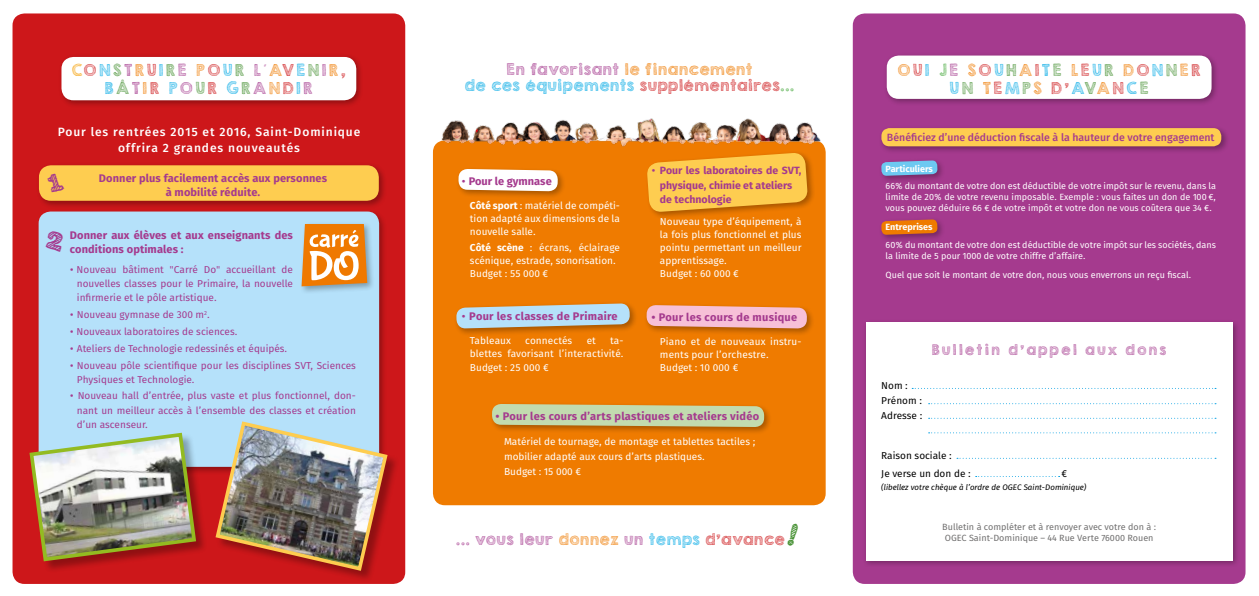
<style>
.page{position:relative;width:1259px;height:596px;background:#fff}
.page>*{position:absolute;margin:0;border:0;box-sizing:border-box;transform-origin:0 0}
.t1{font:14.5px/17.4px "KG Second Chances Sketch";letter-spacing:.2em;color:#a53a8e;text-align:center}
.t2{font:14.5px/17.4px "KG Second Chances Sketch";letter-spacing:.2em;color:#cd171a;text-align:center}
.t3{font:14px/16px "KG Second Chances Sketch";letter-spacing:.075em;color:#00a9e5;text-align:center}
.t4{font:14px "KG Second Chances Sketch";letter-spacing:.075em;color:#a53a8e}
.t5{font:13px "KG Second Chances Sketch";letter-spacing:.2em;color:#a53a8e}
.t6{font:12px/16px "Fira Sans OT Medium";letter-spacing:.075em;color:#fff;text-align:center}
.t7{font:700 11px/14.5px "Fira Sans OT";letter-spacing:.01em;color:#a53a8e;text-align:center}
.t8{font:700 10.5px/14.5px "Fira Sans OT";color:#a53a8e}
.t9{font:10.5px "Fira Sans OT Medium";color:#a53a8e}
.t10{font:10px/13px "Fira Sans OT";color:#fff}
.t11{font:10px/14px "Fira Sans OT";color:#a53a8e;text-align:justify}
.t12{font:10px/14.8px "Fira Sans OT";color:#000}
.t13{font:9px/10.8px "Fira Sans OT";color:#fff;text-align:justify}
.t14{font:9px/10.8px "Fira Sans OT";color:#706f6f}
.t15{font:700 9px "Fira Sans OT";color:#fff}
.t16{font:italic 8px "Fira Sans OT";color:#000}
.s1{color:#a53a8e}
.s2{color:#ef7b00}
.s3{color:#cd171a}
.s4{color:#3fa535}
.s5{color:#f59e00}
.s6{color:#00a9e5}
.s7{color:#479134}
.s8{font-family:"Source Sans Pro"}
.s9{font-weight:400}
.s10{font-weight:700}
</style>
<div class="page">
<div style="left:13px;top:13px;width:392px;height:570px;background:#cd171a;border-radius:12px"></div>
<div style="left:853px;top:13px;width:392px;height:570px;background:#a53a8e;border-radius:12px"></div>
<div style="left:433px;top:140px;width:392px;height:365px;background:#ef7b00;border-radius:12px"></div>
<div style="left:883px;top:52px;width:335px;height:54px;background:#000;opacity:.3"></div>
<div style="left:886px;top:55px;width:325px;height:44px;background:#fff;border-radius:12px"></div>
<div style="left:862px;top:318px;width:377px;height:249px;background:#000;opacity:.3"></div>
<div style="left:866px;top:322px;width:366px;height:238px;background:#fff"></div>
<svg style="left:928px;top:403px;width:288px;height:1px"></svg>
<svg style="left:928px;top:417px;width:288px;height:1px"></svg>
<svg style="left:928px;top:432px;width:288px;height:1px"></svg>
<svg style="left:957px;top:457px;width:259px;height:1px"></svg>
<div style="left:58px;top:53px;width:306px;height:55px;background:#000;opacity:.3"></div>
<div style="left:61px;top:57px;width:295px;height:43px;background:#fff;border-radius:12px"></div>
<div style="left:36px;top:162px;width:351px;height:47px;background:#000;opacity:.3"></div>
<div style="left:39px;top:165px;width:340px;height:36px;background:#fecd50;border-radius:12px"></div>
<div style="left:878px;top:125px;width:351px;height:29px;background:#000;opacity:.3"></div>
<div style="left:881px;top:128px;width:340px;height:18px;background:#fecd50;border-radius:8px"></div>
<div style="left:879px;top:158px;width:66px;height:26px;background:#000;opacity:.3"></div>
<svg style="left:881px;top:160px;width:56px;height:16px"></svg>
<div style="left:879px;top:217px;width:66px;height:26px;background:#000;opacity:.3"></div>
<svg style="left:881px;top:219px;width:56px;height:16px"></svg>
<div style="left:36px;top:209px;width:351px;height:266px;background:#000;opacity:.3"></div>
<div style="left:39px;top:211px;width:340px;height:255px;background:#b5e1fa;border-radius:12px"></div>
<div style="left:299px;top:221px;width:76px;height:73px;background:#000;opacity:.3"></div>
<svg style="left:301px;top:224px;width:66px;height:62px;background:#eca152"></svg>
<div style="left:30px;top:433px;width:178px;height:139px;background:#000;opacity:.3"></div>
<img style="left:29px;top:430px;width:169px;height:133px">
<div style="left:216px;top:421px;width:183px;height:161px;background:#000;opacity:.3"></div>
<img style="left:213px;top:419px;width:177px;height:153px">
<div style="left:456px;top:166px;width:110px;height:33px;background:#000;opacity:.3"></div>
<svg style="left:458px;top:181px;width:100px;height:10px"></svg>
<div style="left:644px;top:302px;width:171px;height:34px;background:#000;opacity:.3"></div>
<svg style="left:646px;top:305px;width:161px;height:23px;background:#f3b6bd"></svg>
<div style="left:490px;top:401px;width:282px;height:34px;background:#000;opacity:.3"></div>
<svg style="left:492px;top:403px;width:272px;height:24px;background:#c5cb95"></svg>
<div style="left:454px;top:301px;width:184px;height:35px;background:#000;opacity:.3"></div>
<svg style="left:456px;top:303px;width:174px;height:25px;background:#bbcbcb"></svg>
<div style="left:645px;top:150px;width:170px;height:70px;background:#000;opacity:.3"></div>
<svg style="left:646px;top:181px;width:162px;height:31px;background:#f5ba40"></svg>
<img style="left:432px;top:118px;width:394px;height:63px">
<h2 class="t3" style="left:465px;top:61px;width:330px"><span class="s1">En favorisant</span> <span class="s2">le financement<br></span>de ces équipements <span class="s3">supplémentaires</span><span class="s4">...</span></h2>
<h1 class="t1" style="left:72px;top:61px;width:275px"><span class="s5">C</span><span class="s3">O</span><span class="s6">N</span><span class="s7">S</span>T<span class="s2">R</span><span class="s3">U</span><span class="s6">I</span><span class="s7">R</span>E <span class="s2">P</span><span class="s3">O</span><span class="s6">U</span><span class="s7">R</span> L´<span class="s2">A</span><span class="s3">V</span><span class="s6">E</span><span class="s7">N</span>I<span class="s2">R</span><span class="s3">,<br></span><span class="s6">B</span><span class="s7">Â</span>T<span class="s2">I</span><span class="s3">R</span> <span class="s6">P</span>O<span class="s7">U</span><span class="s3">R</span> <span class="s6">G</span><span class="s7">R</span>A<span class="s2">N</span><span class="s3">D</span><span class="s6">I</span>R</h1>
<h1 class="t2" style="left:897px;top:61px;width:304px"><span class="s2">O</span>U<span class="s6">I</span> <span class="s4">J</span><span class="s1">E</span> <span class="s2">S</span>O<span class="s6">U</span><span class="s7">H</span><span class="s2">A</span>I<span class="s6">T</span><span class="s7">E</span> <span class="s2">L</span>E<span class="s6">U</span><span class="s7">R</span> <span class="s2">D</span>O<span class="s6">N</span><span class="s7">N</span><span class="s2">E</span>R<br><span class="s6">U</span><span class="s7">N</span> <span class="s2">T</span>E<span class="s6">M</span><span class="s7">P</span><span class="s2">S</span> D’<span class="s6">A</span><span class="s7">V</span><span class="s2">A</span>N<span class="s6">C</span><span class="s7">E</span></h1>
<p class="t6" style="left:58px;top:125px;width:304px">Pour les rentrées 2015 et 2016, Saint-Dominique offrira 2 grandes nouveautés</p>
<p class="t7" style="left:99px;top:171px;width:230px">Donner plus facilement accès aux personnes à mobilité réduite.</p>
<p class="t7" style="left:70px;top:228px;width:225px;text-align:left">Donner aux élèves et aux enseignants des conditions optimales :</p>
<p class="t11" style="left:77px;top:263px;width:218px;text-indent:-7px">• Nouveau bâtiment <span class="s8">"</span>Carré Do<span class="s8">"</span> accueillant de nouvelles classes pour le Primaire, la nouvelle infirmerie et le pôle artistique.</p>
<p class="t11" style="left:70px;top:308px;width:142px">• Nouveau gymnase de 300 m<sup>2</sup>.</p>
<p class="t11" style="left:70px;top:325px;width:169px">• Nouveaux laboratoires de sciences.</p>
<p class="t11" style="left:70px;top:342px;width:219px">• Ateliers de Technologie redessinés et équipés.</p>
<p class="t11" style="left:77px;top:358px;width:280px;text-indent:-7px">• Nouveau pôle scientifique pour les disciplines SVT, Sciences<br>Physiques et Technologie.</p>
<p class="t11" style="left:77px;top:389px;width:280px;text-indent:-7px">• Nouveau hall d’entrée, plus vaste et plus fonctionnel, don&shy;nant un meilleur accès à l’ensemble des classes et création d’un ascenseur.</p>
<p class="t7" style="left:461px;top:174px;width:92px"><span class="s9">•</span> Pour le gymnase</p>
<p class="t10" style="left:470px;top:199px;width:152px;text-align:justify"><span class="s10">Côté sport</span> : matériel de compéti&shy;tion adapté aux dimensions de la nouvelle salle.</p>
<p class="t10" style="left:470px;top:241px;width:152px"><span class="s10">Côté scène</span> : écrans, éclairage scénique, estrade, sonorisation.<br>Budget : 55 000 €</p>
<p class="t7" style="left:461px;top:309px;width:158px"><span class="s9">•</span> Pour les classes de Primaire</p>
<p class="t10" style="left:470px;top:335px;width:43px">Tableaux</p>
<p class="t10" style="left:525px;top:335px;width:49px">connectés</p>
<p class="t10" style="left:586px;top:335px;width:11px">et</p>
<p class="t10" style="left:470px;top:335px;width:155px;text-align:justify;text-indent:140px">ta&shy;blettes favorisant l’interactivité.<br>Budget : 25 000 €</p>
<p class="t8" style="left:660px;top:164px;width:143px;text-indent:-9px"><span class="s9">•</span> Pour les laboratoires de SVT, physique, chimie et ateliers de technologie</p>
<p class="t10" style="left:660px;top:215px;width:143px">Nouveau type d’équipement, à la fois plus fonctionnel et plus pointu permettant un meilleur apprentissage.<br>Budget : 60 000 €</p>
<p class="t7" style="left:651px;top:310px;width:147px">• Pour les cours de musique</p>
<p class="t10" style="left:660px;top:336px;width:143px">Piano et de nouveaux instru&shy;ments pour l’orchestre.<br>Budget : 10 000 €</p>
<p class="t7" style="left:495px;top:409px;width:265px">• Pour les cours d’arts plastiques et ateliers vidéo</p>
<p class="t10" style="left:504px;top:435px;width:253px;line-height:14.5px">Matériel de tournage, de montage et tablettes tactiles ; mobilier adapté aux cours d’arts plastiques.<br>Budget : 15 000 €</p>
<h2 class="t4" style="left:456px;top:530px;width:330px">... vous leur <span class="s2">donnez</span> un <span class="s6">temps</span> <span class="s3">d’avance</span></h2>
<p class="t9" style="left:887px;top:130px;width:329px">Bénéficiez d’une déduction fiscale à la hauteur de votre engagement</p>
<p class="t15" style="left:885px;top:162px;width:49px">Particuliers</p>
<p class="t13" style="left:885px;top:181px;width:332px">66% du montant de votre don est déductible de votre impôt sur le revenu, dans la limite de 20% de votre revenu imposable. Exemple : vous faites un don de 100 €, vous pouvez déduire 66 € de votre impôt et votre don ne vous coûtera que 34 €.</p>
<p class="t15" style="left:885px;top:221px;width:49px">Entreprises</p>
<p class="t13" style="left:885px;top:240px;width:332px">60% du montant de votre don est déductible de votre impôt sur les sociétés, dans la limite de 5 pour 1000 de votre chiffre d’affaire.</p>
<p class="t13" style="left:885px;top:270px;width:307px">Quel que soit le montant de votre don, nous vous enverrons un reçu fiscal.</p>
<h3 class="t5" style="left:932px;top:341px;width:236px">Bulletin d’appel aux dons</h3>
<p class="t12" style="left:881px;top:379px;width:43px">Nom :<br>Prénom :<br>Adresse :</p>
<p class="t12" style="left:881px;top:447px;width:91px;line-height:17.7px">Raison sociale :<br>Je verse un don de :</p>
<p class="t12" style="left:1061px;top:466px;width:7px">€</p>
<p class="t16" style="left:881px;top:481px;width:207px">(libellez votre chèque à l’ordre de OGEC Saint-Dominique)</p>
<p class="t14" style="left:942px;top:521px;width:215px">Bulletin à compléter et à renvoyer avec votre don à :<br>OGEC Saint-Dominique – 44 Rue Verte 76000 Rouen</p>
</div>
